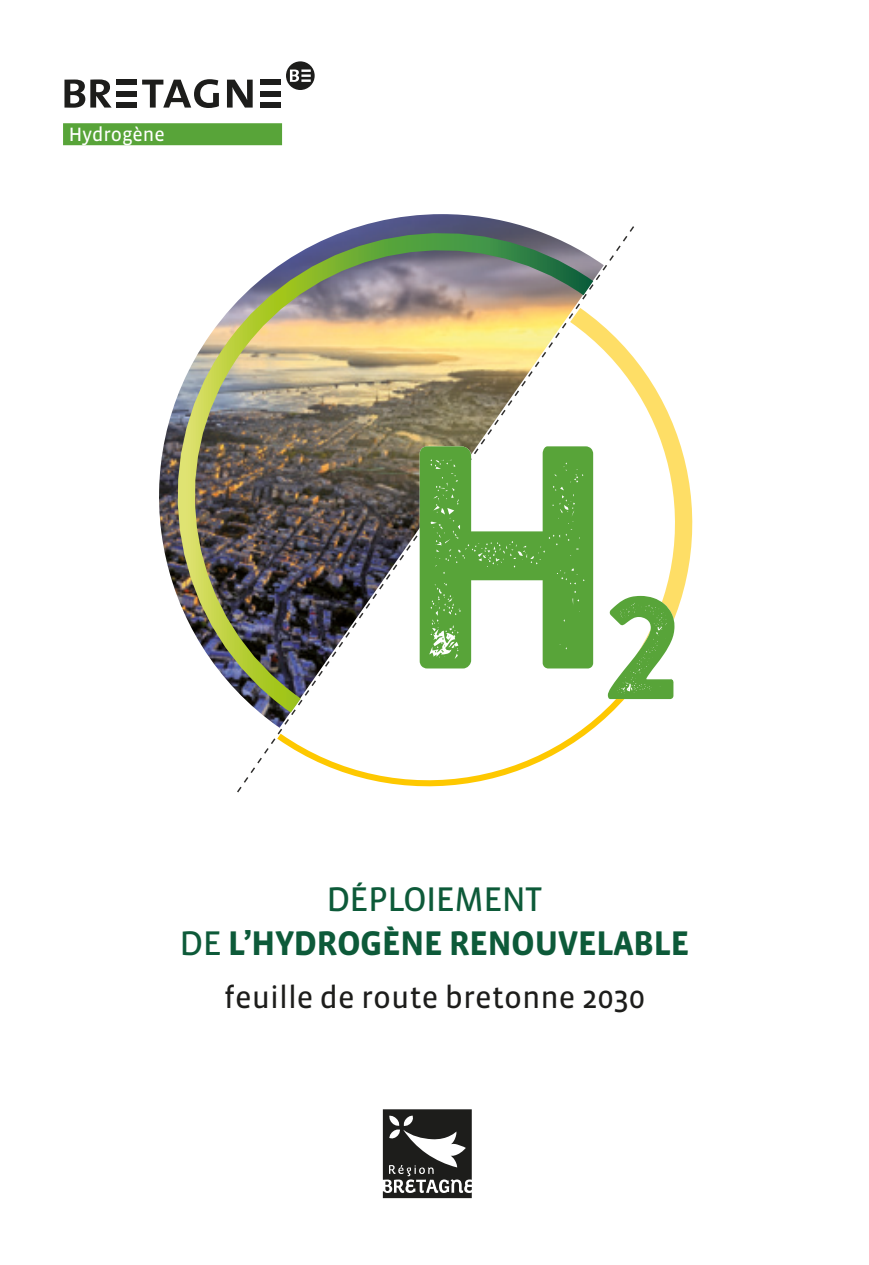
<style>
.page{position:relative;width:869px;height:1265px;background:#fff}
.page>*{position:absolute;margin:0;border:0;box-sizing:border-box;transform-origin:0 0}
.t1{font:700 35px "Vista Sans";letter-spacing:-.02em;color:#0d5a39}
.t2{font:35px "Vista Sans Reg";letter-spacing:-.02em;color:#0d5a39}
.t3{font:31.5px "Vista Sans Reg";color:#1d1d1b}
.t4{font:19.78px "Vista Sans Reg";letter-spacing:-.005em;color:#fff}
.s1{font-family:"Vista Sans Reg";font-weight:400}
</style>
<div class="page">
<img style="left:159px;top:214px;width:436px;height:501px">
<svg style="left:551px;top:306px;width:142px;height:358px"></svg>
<svg style="left:275px;top:664px;width:371px;height:123px"></svg>
<svg style="left:419px;top:446px;width:174px;height:222px"></svg>
<svg style="left:607px;top:596px;width:67px;height:103px"></svg>
<svg style="left:286px;top:61px;width:28px;height:29px"></svg>
<div style="left:260px;top:102px;width:21px;height:6px;background:#1d1d1b"></div>
<div style="left:260px;top:80px;width:21px;height:5px;background:#1d1d1b"></div>
<div style="left:260px;top:91px;width:21px;height:5px;background:#1d1d1b"></div>
<svg style="left:64px;top:79px;width:47px;height:29px"></svg>
<svg style="left:142px;top:79px;width:77px;height:29px"></svg>
<svg style="left:227px;top:80px;width:25px;height:28px"></svg>
<div style="left:116px;top:102px;width:21px;height:6px;background:#1d1d1b"></div>
<div style="left:116px;top:80px;width:21px;height:5px;background:#1d1d1b"></div>
<div style="left:116px;top:91px;width:21px;height:5px;background:#1d1d1b"></div>
<div style="left:63px;top:123px;width:219px;height:22px;background:#58a439;border:2px solid #58a439"></div>
<svg style="left:382px;top:1109px;width:89px;height:89px"></svg>
<p class="t4" style="left:69px;top:124px;width:98px">Hydrogène</p>
<p class="t2" style="left:326px;top:882px;width:217px">DÉPLOIEMENT</p>
<p class="t1" style="left:179px;top:926px;width:511px"><span class="s1">DE</span> L’HYDROGÈNE RENOUVELABLE</p>
<p class="t3" style="left:224px;top:981px;width:422px">feuille de route bretonne 2030</p>
</div>
